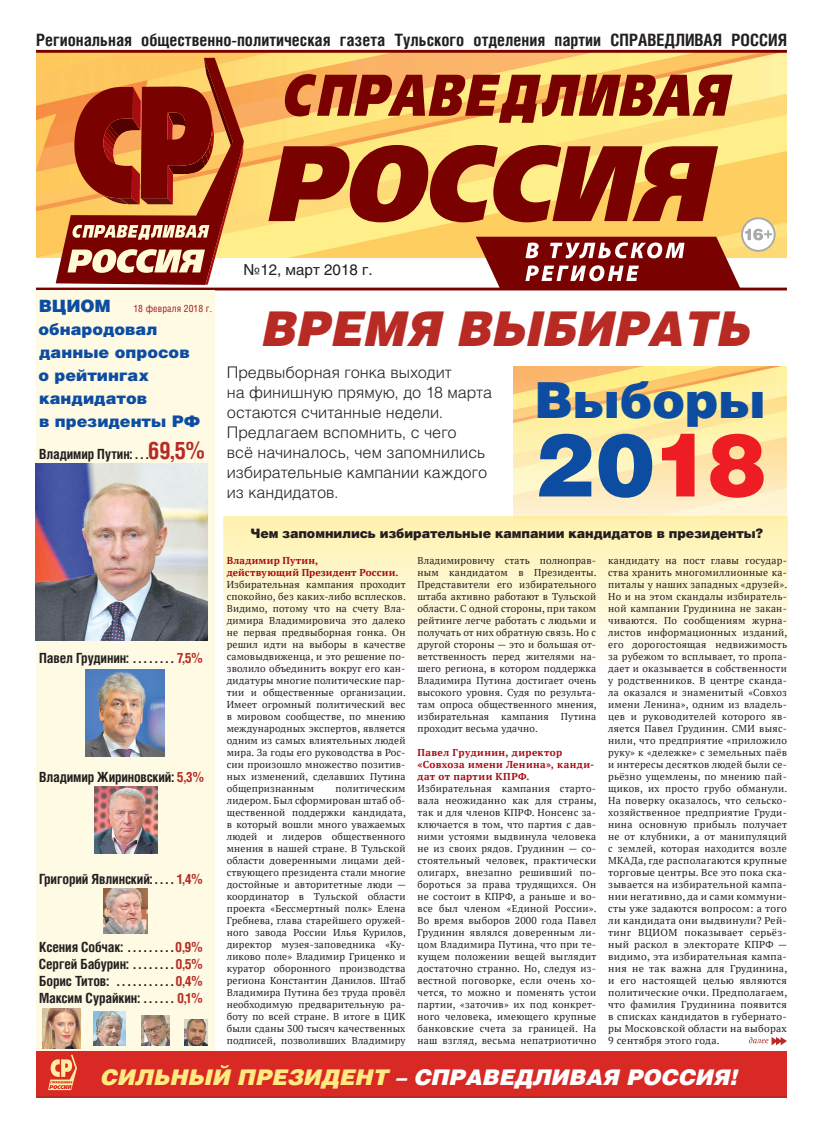
<style>
.page{position:relative;width:823px;height:1134px;background:#fff}
.page>*{position:absolute;margin:0;border:0;box-sizing:border-box;transform-origin:0 0}
.t1{font:900 87.7px "Helios";color:#0d4da1}
.t2{font:900 49.7px "Helios";letter-spacing:-.005em;color:#0d4da1}
.t3{font:italic 900 48px "Helios";color:#b82b25;scale:.94 1}
.t4{font:italic 900 21.6px "Helios";color:#fff}
.t5{font:700 17px "Helios Cond";color:#231f20}
.t6{font:900 17px "Helios";letter-spacing:-.01em;color:#0d4da1}
.t7{font:300 16px/20px "Helios";color:#231f20}
.t8{font:900 16px/23px "Helios";letter-spacing:.005em;color:#0d4da1}
.t9{font:15px "Helios";color:#231f20}
.t10{font:700 14px/17px "Helios Cond";letter-spacing:-.01em;color:#231f20;text-align:justify}
.t11{font:900 13px "Helios";letter-spacing:-.005em;color:#231f20}
.t12{font:10px/12px "PT Serif";letter-spacing:.015em;color:#231f20;text-align:justify}
.t13{font:700 10px/12px "PT Serif";letter-spacing:.025em;color:#a70a12}
.t14{font:10px "Helios Cond";letter-spacing:.01em;color:#a61c1f}
.s1{font-size:24px;color:#b62b25}
.s2{color:#b62b25}
.s3{color:#ee1d23}
.s4{color:#ffeb82}
</style>
<div class="page">
<img style="left:513px;top:366px;width:273px;height:150px">
<svg style="left:223px;top:516px;width:564px;height:137px;background:#fef7d0"></svg>
<img style="left:36px;top:53px;width:750px;height:204px">
<hr style="left:36px;top:50px;width:750px;height:3px;background:#790100">
<hr style="left:36px;top:288px;width:750px;height:2px;background:#790100">
<svg style="left:56px;top:58px;width:11px;height:226px;background:#eca252"></svg>
<svg style="left:67px;top:58px;width:177px;height:227px;background:#b5613b"></svg>
<svg style="left:268px;top:74px;width:464px;height:148px;background:#bd723e"></svg>
<svg style="left:475px;top:217px;width:300px;height:71px"></svg>
<div style="left:36px;top:290px;width:179px;height:766px;background:#fefae4"></div>
<img style="left:36px;top:464px;width:171px;height:176px">
<img style="left:86px;top:669px;width:79px;height:87px">
<img style="left:94px;top:787px;width:63px;height:67px">
<img style="left:43px;top:1008px;width:38px;height:40px">
<img style="left:104px;top:888px;width:43px;height:46px">
<img style="left:93px;top:1011px;width:32px;height:34px">
<img style="left:141px;top:1016px;width:28px;height:29px">
<img style="left:184px;top:1020px;width:24px;height:25px">
<svg style="left:748px;top:1037px;width:38px;height:8px"></svg>
<hr style="left:36px;top:1095px;width:750px;height:3px;background:#b82b25">
<div style="left:36px;top:1051px;width:750px;height:45px;background:#d82924"></div>
<svg style="left:48px;top:1055px;width:29px;height:35px"></svg>
<h3 class="t5" style="left:36px;top:29px;width:752px">Региональная общественно-политическая газета Тульского отделения партии СПРАВЕДЛИВАЯ РОССИЯ</h3>
<h3 class="t6" style="left:39px;top:295px;width:74px">ВЦИОМ</h3>
<h3 class="t8" style="left:38px;top:317px;width:163px">обнародовал данные опросов о рейтингах кандидатов<br>в президенты РФ</h3>
<h3 class="t10" style="left:39px;top:445px;width:167px">Владимир Путин: . . .<span class="s1">69,5%</span></h3>
<p class="t14" style="left:133px;top:302px;width:80px">18 февраля 2018 г.</p>
<h3 class="t10" style="left:39px;top:649px;width:165px">Павел Грудинин: . . . . . . . . <span class="s2">7,5%</span></h3>
<h3 class="t10" style="left:39px;top:768px;width:166px">Владимир Жириновский: <span class="s2">5,3%</span></h3>
<h3 class="t10" style="left:39px;top:870px;width:165px">Григорий Явлинский: . . . . <span class="s2">1,4%</span></h3>
<h3 class="t10" style="left:39px;top:938px;width:165px">Ксения Собчак: . . . . . . . . .<span class="s2">0,9% </span>Сергей Бабурин: . . . . . . . . <span class="s2">0,5% </span>Борис Титов: . . . . . . . . . . . <span class="s2">0,4% </span>Максим Сурайкин: . . . . . . <span class="s2">0,1%</span></h3>
<h3 class="t9" style="left:243px;top:261px;width:130px">№12, март 2018 г.</h3>
<h3 class="t3" style="left:262px;top:298px;width:521px">ВРЕМЯ ВЫБИРАТЬ</h3>
<h3 class="t7" style="left:227px;top:362px;width:266px">Предвыборная гонка выходит<br>на финишную прямую, до 18 марта остаются считанные недели.<br>Предлагаем вспомнить, с чего<br>всё начиналось, чем запомнились избирательные кампании каждого из кандидатов.</h3>
<h2 class="t2" style="left:534px;top:368px;width:232px">Выборы</h2>
<h1 class="t1" style="left:533px;top:410px;width:234px">20<span class="s3">18</span></h1>
<h3 class="t11" style="left:250px;top:525px;width:514px">Чем запомнились избирательные кампании кандидатов в президенты?</h3>
<p class="t13" style="left:227px;top:554px;width:173px">Владимир Путин,<br>действующий Президент России.</p>
<p class="t12" style="left:227px;top:578px;width:180px">Избирательная кампания проходит спокойно, без каких-либо всплесков.<br>Видимо, потому что на счету Вла&shy;димира Владимировича это далеко не первая предвыборная гонка. Он решил идти на выборы в качестве самовыдвиженца, и это решение по&shy;зволило объединить вокруг его кан&shy;дидатуры многие политические пар&shy;тии и общественные организации.<br>Имеет огромный политический вес в мировом сообществе, по мнению международных экспертов, является одним из самых влиятельных людей мира. За годы его руководства в Рос&shy;сии произошло множество позитив&shy;ных изменений, сделавших Путина общепризнанным</p>
<p class="t12" style="left:227px;top:782px;width:180px;text-indent:109px">политическим лидером. Был сформирован штаб об&shy;щественной поддержки кандидата, в который вошли много уважаемых людей и лидеров общественного мнения в нашей стране. В Тульской области доверенными лицами дей&shy;ствующего президента стали многие достойные и авторитетные люди — координатор в Тульской области проекта «Бессмертный полк» Елена Гребнева, глава старейшего оружей&shy;ного завода России Илья Курилов, директор музея-заповедника «Ку&shy;ликово поле» Владимир Гриценко и куратор оборонного производства региона Константин Данилов. Штаб Владимира Путина без труда провёл необходимую предварительную ра&shy;боту по всей стране. В итоге в ЦИК были сданы 300 тысяч качественных подписей, позволивших Владимиру</p>
<p class="t12" style="left:417px;top:554px;width:180px">Владимировичу стать полноправ&shy;ным кандидатом в Президенты.<br>Представители его избирательного штаба активно работают в Тульской области. С одной стороны, при таком рейтинге легче работать с людьми и получать от них обратную связь. Но с другой стороны — это и большая от&shy;ветственность перед жителями на&shy;шего региона, в котором поддержка Владимира Путина достигает очень высокого уровня. Судя по результа&shy;там опроса общественного мнения, избирательная кампания Путина проходит весьма удачно.</p>
<p class="t13" style="left:417px;top:746px;width:178px">Павел Грудинин, директор «Совхоза имени Ленина», канди&shy;дат от партии КПРФ.</p>
<p class="t12" style="left:417px;top:782px;width:180px">Избирательная кампания старто&shy;вала неожиданно как для страны, так и для членов КПРФ. Нонсенс за&shy;ключается в том, что партия с дав&shy;ними устоями выдвинула человека не из своих рядов. Грудинин — со&shy;стоятельный человек, практически олигарх, внезапно решивший по&shy;бороться за права трудящихся. Он не состоит в КПРФ, а раньше и во&shy;все был членом «Единой России».<br>Во время выборов 2000 года Павел Грудинин являлся доверенным ли&shy;цом Владимира Путина, что при те&shy;кущем положении вещей выглядит достаточно странно. Но, следуя из&shy;вестной поговорке, если очень хо&shy;чется, то можно и поменять устои партии, «заточив» их под конкрет&shy;ного человека, имеющего крупные банковские счета за границей. На наш взгляд, весьма непатриотично</p>
<p class="t12" style="left:608px;top:554px;width:180px">кандидату на пост главы государ&shy;ства хранить многомиллионные ка&shy;питалы у наших западных «друзей».<br>Но и на этом скандалы избиратель&shy;ной кампании Грудинина не закан&shy;чиваются. По сообщениям журна&shy;листов информационных изданий, его дорогостоящая недвижимость за рубежом то всплывает, то пропа&shy;дает и оказывается в собственности у родственников. В центре сканда&shy;ла оказался и знаменитый «Совхоз имени Ленина», одним из владель&shy;цев и руководителей которого яв&shy;ляется Павел Грудинин. СМИ выяс&shy;нили, что предприятие «приложило руку» к «дележке» с земельных паёв и интересы десятков людей были се&shy;рьёзно ущемлены, по мнению пай&shy;щиков, их просто грубо обманули.<br>На поверку оказалось, что сельско&shy;хозяйственное предприятие Груди&shy;нина основную прибыль получает не от клубники, а от манипуляций с землей, которая находится возле МКАДа, где располагаются крупные торговые центры. Все это пока ска&shy;зывается на избирательной кампа&shy;нии негативно, да и сами коммуни&shy;сты уже задаются вопросом: а того ли кандидата они выдвинули? Рей&shy;тинг ВЦИОМ показывает серьёз&shy;ный раскол в электорате КПРФ — видимо, эта избирательная кампа&shy;ния не так важна для Грудинина, и его настоящей целью являются политические очки. Предполагаем, что фамилия Грудинина появится в списках кандидатов в губернато&shy;ры Московской области на выборах 9 сентября этого года.</p>
<h3 class="t4" style="left:101px;top:1063px;width:638px"><span class="s4">СИЛЬНЫЙ ПРЕЗИДЕНТ</span> – СПРАВЕДЛИВАЯ РОССИЯ!</h3>
</div>
